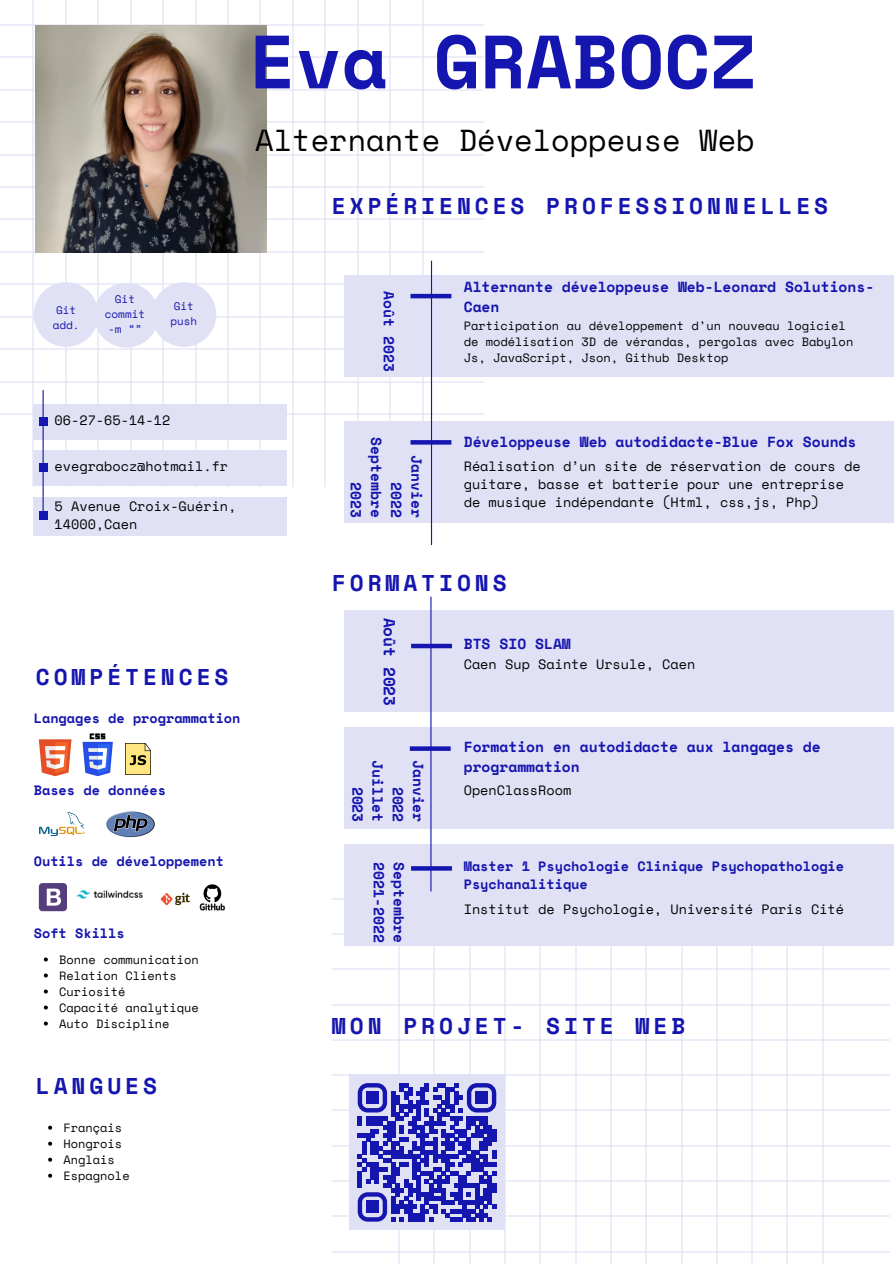
<style>
.page{position:relative;width:894px;height:1264px;background:#fff}
.page>*{position:absolute;margin:0;border:0;box-sizing:border-box;transform-origin:0 0}
.t1{font:700 75.3px "Space Mono";color:#1515af}
.t2{font:30.15px "Space Mono";color:#000}
.t3{font:700 22.8px "Space Mono";letter-spacing:.17em;color:#1515af}
.t4{font:700 16.05px "Space Mono";color:#1515af}
.t5{font:700 14.55px/20.2px "Space Mono";color:#1515af;text-align:right}
.t6{font:13.5px/18px "Space Mono";color:#000}
.t7{font:700 13.5px/18px "Space Mono";color:#1515af}
.t8{font:12px/16px "Space Mono";color:#000}
.t9{font:10.95px/14.7px "Space Mono";color:#1515af;text-align:center}
</style>
<div class="page">
<hr style="left:32px;top:0;width:2px;height:487px;background:#e1e1f6">
<hr style="left:65px;top:0;width:2px;height:487px;background:#e1e1f6">
<hr style="left:97px;top:0;width:2px;height:487px;background:#e1e1f6">
<hr style="left:130px;top:0;width:1px;height:487px;background:#e1e1f6">
<hr style="left:162px;top:0;width:2px;height:487px;background:#e1e1f6">
<hr style="left:195px;top:0;width:1px;height:487px;background:#e1e1f6">
<hr style="left:227px;top:0;width:2px;height:487px;background:#e1e1f6">
<hr style="left:259px;top:0;width:2px;height:487px;background:#e1e1f6">
<hr style="left:292px;top:0;width:1px;height:487px;background:#e1e1f6">
<hr style="left:324px;top:0;width:2px;height:487px;background:#e1e1f6">
<hr style="left:357px;top:0;width:1px;height:487px;background:#e1e1f6">
<hr style="left:389px;top:0;width:2px;height:487px;background:#e1e1f6">
<hr style="left:421px;top:0;width:2px;height:487px;background:#e1e1f6">
<hr style="left:0;top:413px;width:484px;height:2px;background:#e1e1f6">
<hr style="left:0;top:381px;width:484px;height:1px;background:#e1e1f6">
<hr style="left:0;top:348px;width:484px;height:2px;background:#e1e1f6">
<hr style="left:0;top:316px;width:484px;height:1px;background:#e1e1f6">
<hr style="left:0;top:283px;width:484px;height:2px;background:#e1e1f6">
<hr style="left:0;top:251px;width:484px;height:2px;background:#e1e1f6">
<hr style="left:0;top:218px;width:484px;height:2px;background:#e1e1f6">
<hr style="left:0;top:186px;width:484px;height:2px;background:#e1e1f6">
<hr style="left:0;top:154px;width:484px;height:1px;background:#e1e1f6">
<hr style="left:0;top:121px;width:484px;height:2px;background:#e1e1f6">
<hr style="left:0;top:89px;width:484px;height:1px;background:#e1e1f6">
<hr style="left:0;top:56px;width:484px;height:2px;background:#e1e1f6">
<hr style="left:0;top:24px;width:484px;height:2px;background:#e1e1f6">
<div style="left:344px;top:275px;width:549px;height:101px;background:#e1e1f6"></div>
<div style="left:34px;top:450px;width:253px;height:35px;background:#e1e1f6"></div>
<div style="left:34px;top:404px;width:253px;height:35px;background:#e1e1f6"></div>
<div style="left:34px;top:497px;width:253px;height:39px;background:#e1e1f6"></div>
<div style="left:344px;top:611px;width:549px;height:100px;background:#e1e1f6"></div>
<div style="left:344px;top:727px;width:549px;height:101px;background:#e1e1f6"></div>
<div style="left:344px;top:421px;width:549px;height:101px;background:#e1e1f6"></div>
<hr style="left:431px;top:261px;width:1px;height:284px;background:#1515af">
<hr style="left:43px;top:390px;width:1px;height:129px;background:#1515af">
<hr style="left:410px;top:294px;width:41px;height:4px;background:#1515af">
<div style="left:411px;top:643px;width:41px;height:5px;background:#1515af"></div>
<div style="left:344px;top:844px;width:549px;height:101px;background:#e1e1f6"></div>
<hr style="left:430px;top:596px;width:1px;height:295px;background:#1515af">
<div style="left:409px;top:746px;width:41px;height:5px;background:#1515af"></div>
<svg style="left:410px;top:440px;width:41px;height:4px"></svg>
<div style="left:39px;top:463px;width:8px;height:9px;background:#1515af"></div>
<div style="left:39px;top:417px;width:8px;height:9px;background:#1515af"></div>
<div style="left:39px;top:510px;width:8px;height:9px;background:#1515af"></div>
<img style="left:36px;top:26px;width:230px;height:226px">
<svg style="left:39px;top:739px;width:32px;height:37px"></svg>
<svg style="left:82px;top:733px;width:31px;height:43px"></svg>
<img style="left:125px;top:743px;width:25px;height:31px">
<svg style="left:39px;top:811px;width:46px;height:25px"></svg>
<svg style="left:106px;top:811px;width:49px;height:26px"></svg>
<div style="left:39px;top:883px;width:28px;height:28px;background:#563d7c;border-radius:4px"></div>
<svg style="left:47px;top:888px;width:14px;height:17px"></svg>
<img style="left:76px;top:890px;width:67px;height:9px">
<img style="left:160px;top:884px;width:65px;height:27px">
<hr style="left:398px;top:844px;width:2px;height:419px;background:#e1e1f6">
<hr style="left:433px;top:844px;width:2px;height:419px;background:#e1e1f6">
<hr style="left:468px;top:844px;width:2px;height:419px;background:#e1e1f6">
<hr style="left:504px;top:844px;width:1px;height:419px;background:#e1e1f6">
<hr style="left:539px;top:844px;width:2px;height:419px;background:#e1e1f6">
<hr style="left:574px;top:844px;width:2px;height:419px;background:#e1e1f6">
<hr style="left:609px;top:844px;width:2px;height:419px;background:#e1e1f6">
<hr style="left:645px;top:844px;width:2px;height:419px;background:#e1e1f6">
<hr style="left:680px;top:844px;width:2px;height:419px;background:#e1e1f6">
<hr style="left:715px;top:844px;width:2px;height:419px;background:#e1e1f6">
<hr style="left:751px;top:844px;width:1px;height:419px;background:#e1e1f6">
<hr style="left:786px;top:844px;width:2px;height:419px;background:#e1e1f6">
<hr style="left:821px;top:844px;width:2px;height:419px;background:#e1e1f6">
<hr style="left:332px;top:1250px;width:557px;height:2px;background:#e1e1f6">
<hr style="left:332px;top:1215px;width:557px;height:2px;background:#e1e1f6">
<hr style="left:332px;top:1180px;width:557px;height:1px;background:#e1e1f6">
<hr style="left:332px;top:1144px;width:557px;height:2px;background:#e1e1f6">
<hr style="left:332px;top:1109px;width:557px;height:2px;background:#e1e1f6">
<hr style="left:332px;top:1074px;width:557px;height:2px;background:#e1e1f6">
<hr style="left:332px;top:1038px;width:557px;height:2px;background:#e1e1f6">
<hr style="left:332px;top:1003px;width:557px;height:2px;background:#e1e1f6">
<hr style="left:332px;top:968px;width:557px;height:2px;background:#e1e1f6">
<hr style="left:332px;top:933px;width:557px;height:1px;background:#e1e1f6">
<hr style="left:332px;top:897px;width:557px;height:2px;background:#e1e1f6">
<svg style="left:411px;top:866px;width:41px;height:4px"></svg>
<div style="left:349px;top:1074px;width:155px;height:155px;background:#e1e1f6"></div>
<svg style="left:357px;top:1083px;width:139px;height:138px"></svg>
<div style="left:366px;top:1091px;width:12px;height:13px;background:#1515af"></div>
<div style="left:475px;top:1091px;width:12px;height:13px;background:#1515af"></div>
<div style="left:366px;top:1200px;width:12px;height:13px;background:#1515af"></div>
<svg style="left:44px;top:957px;width:4px;height:4px"></svg>
<svg style="left:44px;top:973px;width:4px;height:4px"></svg>
<svg style="left:44px;top:989px;width:4px;height:4px"></svg>
<svg style="left:44px;top:1005px;width:4px;height:4px"></svg>
<svg style="left:44px;top:1021px;width:4px;height:4px"></svg>
<svg style="left:48px;top:1125px;width:4px;height:4px"></svg>
<svg style="left:48px;top:1141px;width:4px;height:4px"></svg>
<svg style="left:48px;top:1157px;width:4px;height:4px"></svg>
<svg style="left:48px;top:1173px;width:4px;height:4px"></svg>
<svg style="left:34px;top:282px;width:182px;height:65px"></svg>
<p class="t1" style="left:249px;top:4px;width:508px">Eva GRABOCZ</p>
<p class="t2" style="left:255px;top:117px;width:501px">Alternante Développeuse Web</p>
<p class="t3" style="left:332px;top:188px;width:497px">EXPÉRIENCES PROFESSIONNELLES</p>
<p class="t9" style="left:53px;top:302px;width:28px">Git add.</p>
<p class="t9" style="left:105px;top:292px;width:42px">Git commit -m “”</p>
<p class="t9" style="left:170px;top:298px;width:28px">Git push</p>
<p class="t6" style="left:55px;top:411px;width:117px">06-27-65-14-12</p>
<p class="t6" style="left:55px;top:457px;width:175px">evegrabocz@hotmail.fr</p>
<p class="t6" style="left:55px;top:497px;width:183px">5 Avenue Croix-Guérin,<br>14000,Caen</p>
<p class="t3" style="left:36px;top:659px;width:194px">COMPÉTENCES</p>
<p class="t7" style="left:34px;top:708px;width:208px">Langages de programmation</p>
<p class="t7" style="left:34px;top:780px;width:134px">Bases de données</p>
<p class="t7" style="left:34px;top:852px;width:192px">Outils de développement</p>
<p class="t7" style="left:34px;top:924px;width:92px">Soft Skills</p>
<p class="t8" style="left:59px;top:950px;width:141px">Bonne communication</p>
<p class="t8" style="left:59px;top:966px;width:119px">Relation Clients</p>
<p class="t8" style="left:59px;top:982px;width:68px">Curiosité</p>
<p class="t8" style="left:59px;top:998px;width:141px">Capacité analytique</p>
<p class="t8" style="left:59px;top:1014px;width:112px">Auto Discipline</p>
<p class="t3" style="left:36px;top:1068px;width:123px">LANGUES</p>
<p class="t8" style="left:63px;top:1119px;width:60px">Français</p>
<p class="t8" style="left:63px;top:1135px;width:60px">Hongrois</p>
<p class="t8" style="left:63px;top:1151px;width:53px">Anglais</p>
<p class="t8" style="left:63px;top:1167px;width:68px">Espagnole</p>
<p class="t5" style="left:399px;top:291px;width:82px;rotate:90deg">Août 2023</p>
<p class="t5" style="left:386px;top:437px;width:82px;rotate:90deg">Septembre<br>2023</p>
<p class="t5" style="left:427px;top:455px;width:64px;rotate:90deg">Janvier<br>2022</p>
<p class="t5" style="left:463px;top:276px;width:412px;text-align:left">Alternante développeuse Web-Leonard Solutions-<br>Caen</p>
<p class="t8" style="left:463px;top:318px;width:391px">Participation au développement d’un nouveau logiciel de modélisation 3D de vérandas, pergolas avec Babylon<br>Js, JavaScript, Json, Github Desktop</p>
<p class="t5" style="left:463px;top:431px;width:394px">Développeuse Web autodidacte-Blue Fox Sounds</p>
<p class="t6" style="left:463px;top:457px;width:398px">Réalisation d’un site de réservation de cours de guitare, basse et batterie pour une entreprise de musique indépendante (Html, css,js, Php)</p>
<p class="t3" style="left:332px;top:565px;width:176px">FORMATIONS</p>
<p class="t4" style="left:402px;top:617px;width:90px;rotate:90deg">Août 2023</p>
<p class="t5" style="left:388px;top:760px;width:64px;rotate:90deg">Juillet<br>2023</p>
<p class="t5" style="left:428px;top:760px;width:64px;rotate:90deg">Janvier<br>2022</p>
<p class="t5" style="left:463px;top:633px;width:109px">BTS SIO SLAM</p>
<p class="t6" style="left:463px;top:655px;width:233px">Caen Sup Sainte Ursule, Caen</p>
<p class="t5" style="left:463px;top:736px;width:358px;text-align:left">Formation en autodidacte aux langages de programmation</p>
<p class="t6" style="left:463px;top:780px;width:109px">OpenClassRoom</p>
<p class="t5" style="left:409px;top:862px;width:82px;text-align:left;rotate:90deg">Septembre<br>2021-2022</p>
<p class="t7" style="left:463px;top:856px;width:382px">Master 1 Psychologie Clinique Psychopathologie<br>Psychanalitique</p>
<p class="t6" style="left:463px;top:900px;width:382px">Institut de Psychologie, Université Paris Cité</p>
<p class="t3" style="left:332px;top:1008px;width:355px">MON PROJET- SITE WEB</p>
</div>
